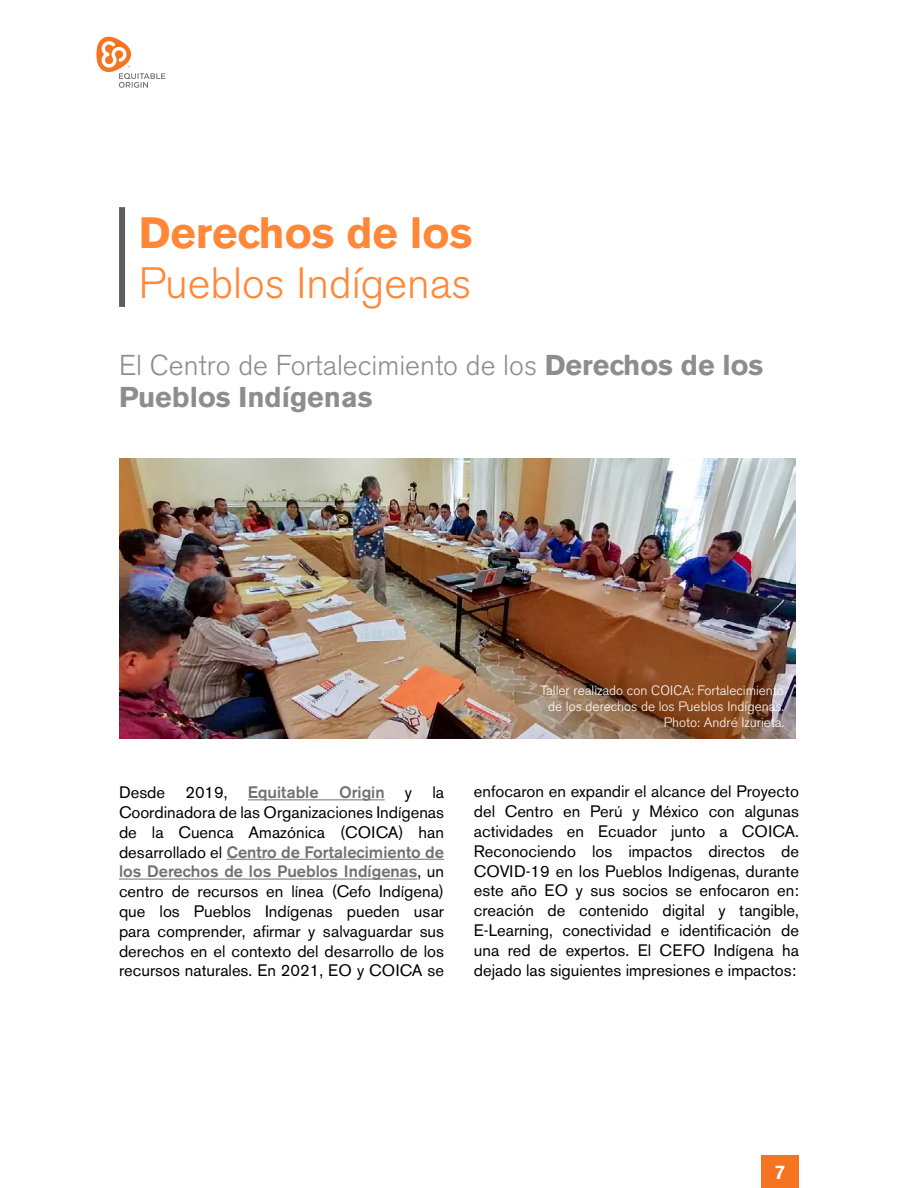
<style>
.page{position:relative;width:918px;height:1188px;background:#fff}
.page>*{position:absolute;margin:0;border:0;box-sizing:border-box;transform-origin:0 0}
.t1{font:300 43.5px "Akzidenz Grotesk BE";color:#ff8838}
.t2{font:700 43.5px "Akzidenz Grotesk BE";color:#ff8838}
.t3{font:300 28.5px/32.7px "Akzidenz Grotesk BE";color:#8d8d90}
.t4{font:500 19.5px "Akzidenz Grotesk BE";color:#fff}
.t5{font:16.5px/19.8px "Akzidenz Grotesk BE";color:#000;text-align:justify}
.t6{font:300 13.5px/16.2px "Akzidenz Grotesk BE";color:#fff;text-align:right}
.s1{font-weight:700}
.s2{font-weight:500;color:#717073}
</style>
<div class="page">
<svg style="left:96px;top:36px;width:69px;height:52px"></svg>
<div style="left:761px;top:1155px;width:38px;height:33px;background:#f47421"></div>
<div style="left:119px;top:207px;width:6px;height:100px;background:#5d5d60"></div>
<img style="left:119px;top:458px;width:677px;height:281px">
<hr style="left:248px;top:799px;width:137px;height:1px;background:#717073">
<hr style="left:227px;top:859px;width:217px;height:1px;background:#717073">
<hr style="left:119px;top:879px;width:298px;height:1px;background:#717073">
<h1 class="t2" style="left:139px;top:207px;width:335px">Derechos de los</h1>
<h1 class="t1" style="left:139px;top:258px;width:334px">Pueblos Indígenas</h1>
<h2 class="t3" style="left:119px;top:349px;width:646px">El Centro de Fortalecimiento de los <span class="s1">Derechos de los<br>Pueblos Indígenas</span></h2>
<p class="t6" style="left:541px;top:682px;width:245px">Taller realizado con COICA: Fortalecimiento de los derechos de los Pueblos Indígenas.<br>Photo: André Izurieta.</p>
<p class="t5" style="left:119px;top:783px;width:327px">Desde 2019, <span class="s2">Equitable Origin</span> y la Coordinadora de las Organizaciones Indígenas de la Cuenca Amazónica (COICA) han desarrollado el <span class="s2">Centro de Fortalecimiento de los Derechos de los Pueblos Indígenas</span>, un centro de recursos en línea (Cefo Indígena) que los Pueblos Indígenas pueden usar para comprender, afirmar y salvaguardar sus derechos en el contexto del desarrollo de los recursos naturales. En 2021, EO y COICA se</p>
<p class="t5" style="left:474px;top:782px;width:327px">enfocaron en expandir el alcance del Proyecto del Centro en Perú y México con algunas actividades en Ecuador junto a COICA.<br>Reconociendo los impactos directos de COVID-19 en los Pueblos Indígenas, durante este año EO y sus socios se enfocaron en: creación de contenido digital y tangible, E-Learning, conectividad e identificación de una red de expertos. El CEFO Indígena ha dejado las siguientes impresiones e impactos:</p>
<p class="t4" style="left:775px;top:1161px;width:12px">7</p>
</div>
